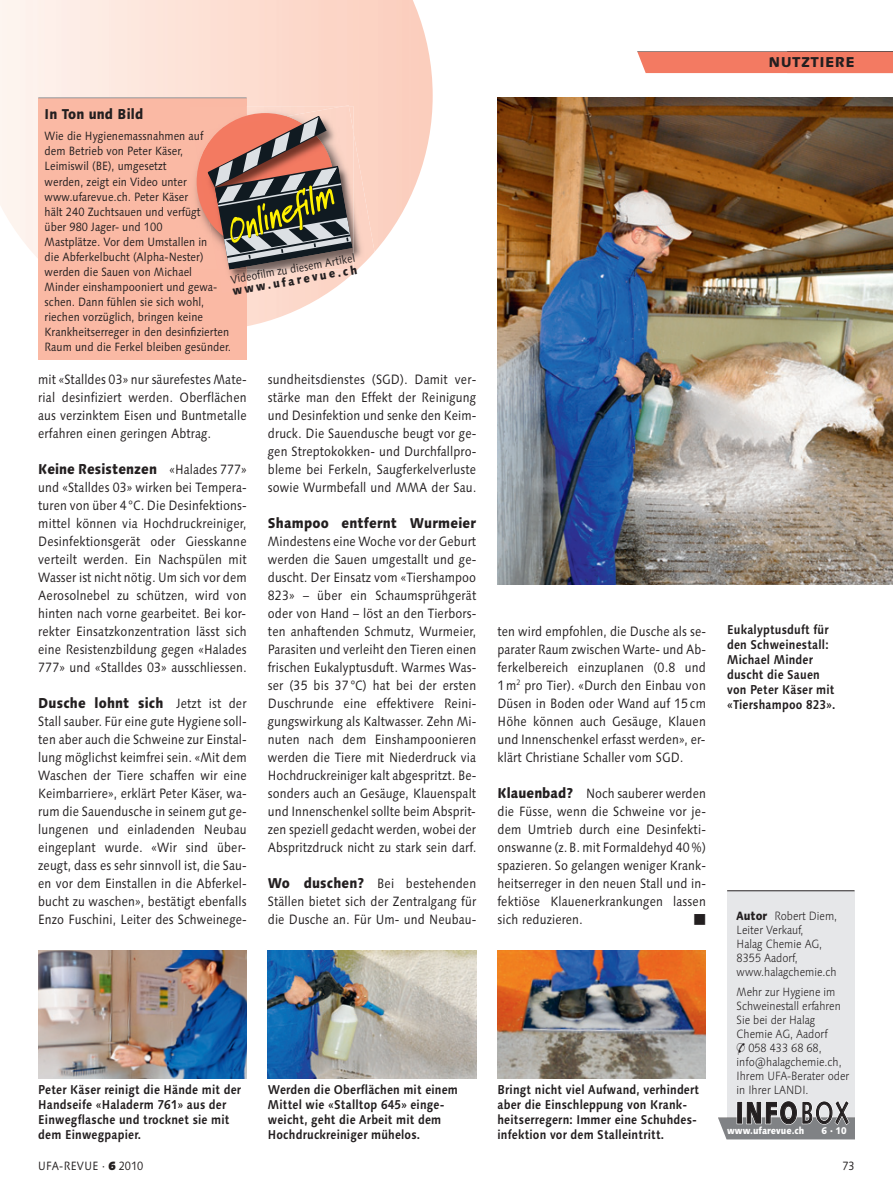
<style>
.page{position:relative;width:893px;height:1191px;background:#fff}
.page>*{position:absolute;margin:0;border:0;box-sizing:border-box;transform-origin:0 0}
.t1{font:900 30px "Syntax";color:#231f20;scale:.7 1}
.t2{font:800 14.25px "Linotype Syntax";letter-spacing:.015em;color:#231f20;scale:.88 1}
.t3{font:800 14.25px "Linotype Syntax";letter-spacing:.015em;color:#231f20}
.t4{font:13.5px/18px "Linotype Syntax";letter-spacing:.01em;color:#231f20;text-align:justify;scale:.88 1}
.t5{font:13.5px "Universal Newswith Comm Pi";color:#231f20}
.t6{font:700 12.75px/15px "Linotype Syntax";letter-spacing:.015em;color:#231f20;scale:.88 1}
.t7{font:12px/15px "Linotype Syntax";letter-spacing:.005em;color:#231f20;scale:.88 1}
.t8{font:300 12px/14px "Linotype Syntax";color:#231f20;scale:.88 1}
.t9{font:12px "Linotype Syntax";letter-spacing:.035em;color:#231f20;scale:.88 1}
.t10{font:800 12px "Linotype Syntax";color:#231f20;scale:.88 1}
.t11{font:11.55px "Linotype Syntax";color:#231f20;scale:.88 1}
.t12{font:800 9.75px "Linotype Syntax";color:#fff;scale:.88 1}
.s1{font-weight:400;font-size:13.5px}
.s2{font-weight:800;font-size:14.25px}
.s3{font-weight:800}
.s4{font-weight:400}
.s5{font-weight:900}
</style>
<div class="page">
<div style="left:637px;top:52px;width:256px;height:21px;background:#f37a62"></div>
<hr style="left:637px;top:51px;width:256px;height:1px;background:#231f20">
<img style="left:497px;top:98px;width:396px;height:487px">
<img style="left:268px;top:950px;width:208px;height:128px">
<img style="left:497px;top:950px;width:209px;height:128px">
<img style="left:38px;top:950px;width:209px;height:128px">
<div style="left:38px;top:98px;width:209px;height:261px;background:#fab9a4"></div>
<hr style="left:38px;top:98px;width:209px;height:1px;background:#939598">
<img style="left:195px;top:106px;width:158px;height:105px">
<img style="left:247px;top:132px;width:128px;height:157px">
<img style="left:229px;top:270px;width:18px;height:9px">
<img style="left:195px;top:127px;width:4px;height:37px">
<img style="left:199px;top:116px;width:8px;height:112px">
<svg style="left:207px;top:116px;width:146px;height:154px;background:#977968"></svg>
<div style="left:727px;top:891px;width:128px;height:244px;background:#e6e7e9"></div>
<hr style="left:727px;top:890px;width:128px;height:1px;background:#231f20">
<div style="left:718px;top:1118px;width:137px;height:21px;background:#808285"></div>
<hr style="left:718px;top:1117px;width:137px;height:1px;background:#231f20">
<p class="t2" style="left:45px;top:108px;width:114px">In Ton und Bild</p>
<p class="t7" style="left:45px;top:130px;width:213px">Wie die Hygienemassnahmen auf<br>dem Betrieb von Peter Käser,<br>Leimiswil (BE), umgesetzt<br>werden, zeigt ein Video unter www.ufarevue.ch. Peter Käser<br>hält 240 Zuchtsauen und verfügt<br>über 980 Jager- und 100<br>Mastplätze. Vor dem Umstallen in<br>die Abferkelbucht (Alpha-Nester) werden die Sauen von Michael<br>Minder einshampooniert und gewa&shy;schen. Dann fühlen sie sich wohl, riechen vorzüglich, bringen keine<br>Krankheitserreger in den desinfizierten<br>Raum und die Ferkel bleiben gesünder.</p>
<p class="t4" style="left:38px;top:371px;width:238px">mit «Stalldes 03» nur säurefestes Mate&shy;rial desinfiziert werden. Oberflächen aus verzinktem Eisen und Buntmetalle erfahren einen geringen Abtrag.</p>
<p class="t2" style="left:38px;top:462px;width:238px">Keine Resistenzen <span class="s1">«Halades 777»</span></p>
<p class="t4" style="left:38px;top:479px;width:238px">und «Stalldes 03» wirken bei Tempera&shy;turen von über 4°C. Die Desinfektions&shy;mittel können via Hochdruckreiniger, Desinfektionsgerät oder Giesskanne verteilt werden. Ein Nachspülen mit Wasser ist nicht nötig. Um sich vor dem Aerosolnebel zu schützen, wird von hinten nach vorne gearbeitet. Bei kor&shy;rekter Einsatzkonzentration lässt sich eine Resistenzbildung gegen «Halades 777» und «Stalldes 03» ausschliessen.</p>
<p class="t2" style="left:38px;top:696px;width:238px">Dusche lohnt sich <span class="s1">Jetzt ist der</span></p>
<p class="t4" style="left:38px;top:713px;width:238px">Stall sauber. Für eine gute Hygiene soll&shy;ten aber auch die Schweine zur Einstal&shy;lung möglichst keimfrei sein. «Mit dem Waschen der Tiere schaffen wir eine Keimbarriere», erklärt Peter Käser, wa&shy;rum die Sauendusche in seinem gut ge&shy;lungenen und einladenden Neubau eingeplant wurde. «Wir sind über&shy;zeugt, dass es sehr sinnvoll ist, die Sau&shy;en vor dem Einstallen in die Abferkel&shy;bucht zu waschen», bestätigt ebenfalls Enzo Fuschini, Leiter des Schweinege-</p>
<p class="t11" style="left:230px;top:275px;width:145px;rotate:-10deg">Videofilm zu diesem Artikel</p>
<p class="t10" style="left:232px;top:286px;width:145px;rotate:-10deg">www.ufarevue.ch</p>
<p class="t4" style="left:268px;top:371px;width:238px">sundheitsdienstes (SGD). Damit ver&shy;stärke man den Effekt der Reinigung und Desinfektion und senke den Keim&shy;druck. Die Sauendusche beugt vor ge&shy;gen Streptokokken- und Durchfallpro&shy;bleme bei Ferkeln, Saugferkelverluste sowie Wurmbefall und MMA der Sau.</p>
<p class="t2" style="left:268px;top:516px;width:238px">Shampoo entfernt Wurmeier</p>
<p class="t4" style="left:268px;top:533px;width:238px">Mindestens eine Woche vor der Geburt werden die Sauen umgestallt und ge&shy;duscht. Der Einsatz vom «Tiershampoo 823» – über ein Schaumsprühgerät oder von Hand – löst an den Tierbors&shy;ten anhaftenden Schmutz, Wurmeier, Parasiten und verleiht den Tieren einen frischen Eukalyptusduft. Warmes Was&shy;ser (35 bis 37°C) hat bei der ersten Duschrunde eine effektivere Reini&shy;gungswirkung als Kaltwasser. Zehn Mi&shy;nuten nach dem Einshampoonieren werden die Tiere mit Niederdruck via Hochdruckreiniger kalt abgespritzt. Be&shy;sonders auch an Gesäuge, Klauenspalt und Innenschenkel sollte beim Absprit&shy;zen speziell gedacht werden, wobei der Abspritzdruck nicht zu stark sein darf.</p>
<p class="t4" style="left:268px;top:875px;width:238px"><span class="s2">Wo duschen?</span> Bei bestehenden Ställen bietet sich der Zentralgang für die Dusche an. Für Um- und Neubau-</p>
<p class="t4" style="left:497px;top:623px;width:238px">ten wird empfohlen, die Dusche als se&shy;parater Raum zwischen Warte- und Ab&shy;ferkelbereich einzuplanen (0.8 und 1m<sup>2</sup> pro Tier). «Durch den Einbau von Düsen in Boden oder Wand auf 15cm Höhe können auch Gesäuge, Klauen und Innenschenkel erfasst werden», er&shy;klärt Christiane Schaller vom SGD.</p>
<p class="t4" style="left:497px;top:785px;width:238px"><span class="s2">Klauenbad?</span> Noch sauberer werden die Füsse, wenn die Schweine vor je&shy;dem Umtrieb durch eine Desinfekti&shy;onswanne (z.B. mit Formaldehyd 40%) spazieren. So gelangen weniger Krank&shy;heitserreger in den neuen Stall und in&shy;fektiöse Klauenerkrankungen lassen sich reduzieren.</p>
<p class="t5" style="left:694px;top:913px;width:14px">-</p>
<p class="t6" style="left:38px;top:1083px;width:232px">Peter Käser reinigt die Hände mit der<br>Handseife «Haladerm 761» aus der<br>Einwegflasche und trocknet sie mit dem Einwegpapier.</p>
<p class="t6" style="left:268px;top:1083px;width:218px">Werden die Oberflächen mit einem<br>Mittel wie «Stalltop 645» einge&shy;weicht, geht die Arbeit mit dem<br>Hochdruckreiniger mühelos.</p>
<p class="t6" style="left:497px;top:1083px;width:231px">Bringt nicht viel Aufwand, verhindert aber die Einschleppung von Krank&shy;heitserregern: Immer eine Schuhdes&shy;infektion vor dem Stalleintritt.</p>
<p class="t3" style="left:769px;top:55px;width:88px">NUTZTIERE</p>
<p class="t6" style="left:727px;top:623px;width:124px">Eukalyptusduft für den Schweinestall:<br>Michael Minder duscht die Sauen von Peter Käser mit «Tiershampoo 823».</p>
<p class="t8" style="left:737px;top:909px;width:116px"><span class="s3">Autor</span> Robert Diem,<br>Leiter Verkauf,<br>Halag Chemie AG,<br>8355 Aadorf, www.halagchemie.ch</p>
<p class="t8" style="left:737px;top:986px;width:114px">Mehr zur Hygiene im</p>
<p class="t8" style="left:737px;top:1000px;width:120px">Schweinestall erfahren</p>
<p class="t8" style="left:737px;top:1013px;width:91px">Sie bei der Halag</p>
<p class="t8" style="left:737px;top:1027px;width:105px">Chemie AG, Aadorf</p>
<p class="t8" style="left:748px;top:1041px;width:85px">058 433 68 68,</p>
<p class="t8" style="left:737px;top:1055px;width:121px">info@halagchemie.ch,</p>
<p class="t8" style="left:737px;top:1069px;width:130px">Ihrem UFA-Berater oder</p>
<p class="t8" style="left:737px;top:1083px;width:83px">in Ihrer LANDI.</p>
<h1 class="t1" style="left:736px;top:1100px;width:162px">INFO<span class="s4">BOX</span></h1>
<p class="t12" style="left:727px;top:1126px;width:89px">www.ufarevue.ch</p>
<p class="t12" style="left:822px;top:1126px;width:30px">6 · 10</p>
<p class="t9" style="left:38px;top:1160px;width:121px">UFA-REVUE · <span class="s5">6</span> 2010</p>
<p class="t7" style="left:842px;top:1159px;width:16px">73</p>
</div>
